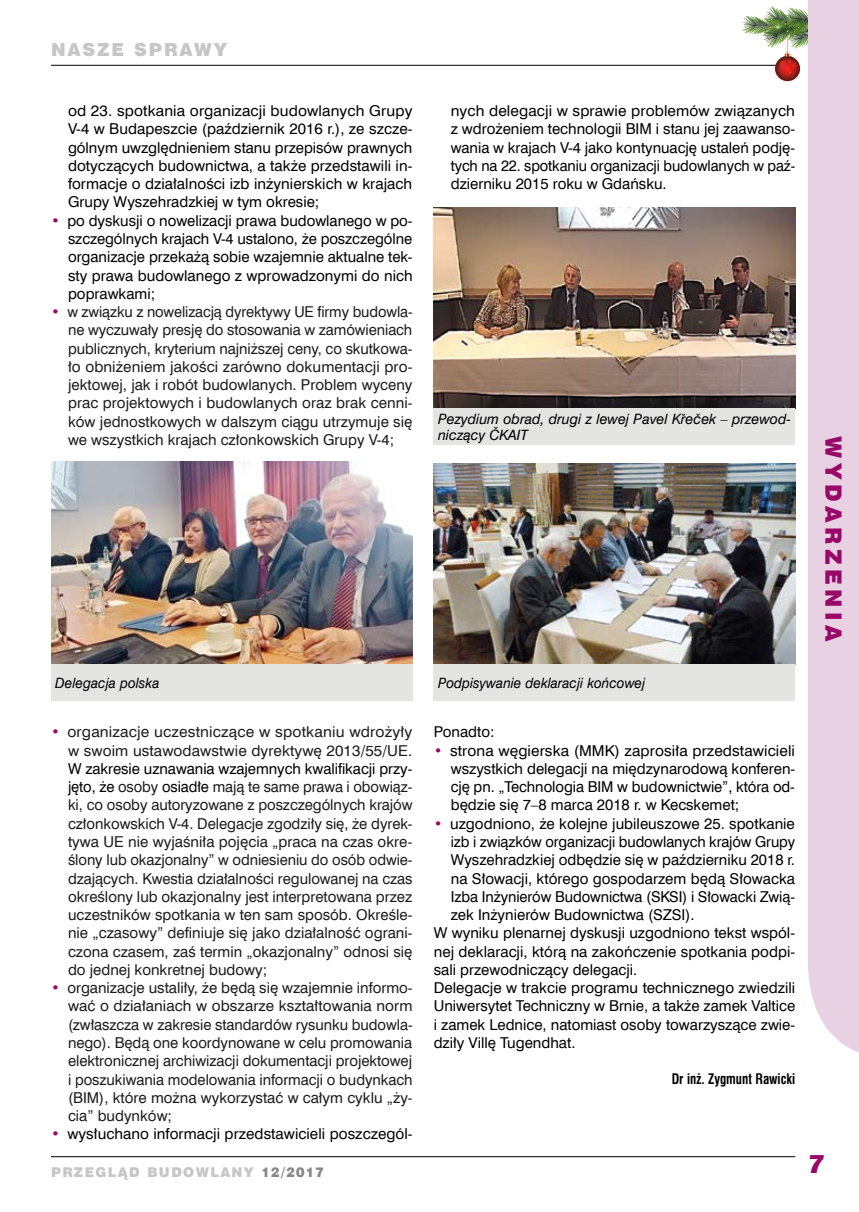
<style>
.page{position:relative;width:859px;height:1212px;background:#fff}
.page>*{position:absolute;margin:0;border:0;box-sizing:border-box;transform-origin:0 0}
.t1{font:italic 25.5px "Swis 721 Blk EU";color:#990868}
.t2{font:22.5px "Swis 721 Blk EU";color:#990868}
.t3{font:18px "Swis 721 Blk EU";letter-spacing:.1em;color:#c6c6c6}
.t4{font:15px/18.3px "Swis 721 EU Normal";color:#000;text-align:justify}
.t5{font:15px/18.3px "Swis 721 EU Normal";color:#1c1c1c;text-align:justify}
.t6{font:15px/18.3px "Swis 721 EU Normal";color:#1c1c1c;text-align:right;scale:1.04 1}
.t7{font:14.25px/15.8px "Swis 721 EU Italic";color:#000}
.t8{font:14.25px "Swis 721 EU Italic";color:#000;scale:.95 1}
.t9{font:700 14.25px "Swis 721 Cn EU";color:#000;scale:.9 1}
.t10{font:13.5px "Swis 721 Blk EU";letter-spacing:.1em;color:#c6c6c6}
.s1{color:#990868}
.s2{color:#000}
.s3{color:#878787}
</style>
<div class="page">
<hr style="left:51px;top:1156px;width:744px;height:1px;background:#000">
<hr style="left:51px;top:65px;width:744px;height:1px;background:#000">
<div style="left:808px;top:0;width:51px;height:1053px;background:#e7d1e2"></div>
<img style="left:742px;top:6px;width:66px;height:75px">
<img style="left:51px;top:461px;width:361px;height:203px">
<img style="left:434px;top:207px;width:361px;height:201px">
<div style="left:51px;top:664px;width:361px;height:37px;background:#e4e4e3"></div>
<div style="left:434px;top:408px;width:361px;height:37px;background:#e4e4e3"></div>
<img style="left:434px;top:463px;width:361px;height:201px">
<div style="left:434px;top:664px;width:361px;height:37px;background:#e4e4e3"></div>
<p class="t3" style="left:51px;top:38px;width:177px">NASZE SPRAWY</p>
<p class="t4" style="left:68px;top:102px;width:346px">od 23. spotkania organizacji budowlanych Grupy V-4 w Budapeszcie (październik 2016 r.), ze szcze&shy;gólnym uwzględnieniem stanu przepisów prawnych dotyczących budownictwa, a także przedstawili in&shy;formacje o działalności izb inżynierskich w krajach Grupy Wyszehradzkiej w tym okresie;</p>
<p class="t4" style="left:68px;top:212px;width:346px;text-indent:-17px"><span class="s1">•</span> po dyskusji o nowelizacji prawa budowlanego w po&shy;szczególnych krajach V-4 ustalono, że poszczególne organizacje przekażą sobie wzajemnie aktualne tek&shy;sty prawa budowlanego z wprowadzonymi do nich poprawkami;</p>
<p class="t5" style="left:68px;top:303px;width:346px;text-indent:-17px"><span class="s1">•</span> w związku z nowelizacją dyrektywy UE firmy budowla&shy;ne wyczuwały presję do stosowania w zamówieniach publicznych, kryterium najniższej ceny, co skutkowa&shy;ło obniżeniem jakości zarówno dokumentacji pro&shy;jektowej, jak i robót budowlanych. Problem wyceny prac projektowych i budowlanych oraz brak cenni&shy;ków jednostkowych w dalszym ciągu utrzymuje się we wszystkich krajach członkowskich Grupy V-4;</p>
<p class="t8" style="left:55px;top:674px;width:111px">Delegacja polska</p>
<p class="t6" style="left:51px;top:723px;width:349px"><span class="s1">•</span> organizacje uczestniczące w spotkaniu wdrożyły w swoim ustawodawstwie dyrektywę 2013/55/UE.</p>
<p class="t5" style="left:68px;top:760px;width:346px"><span class="s2">W zakresie uznawania wzajemnych kwalifikacji przy&shy;jęto, że</span> osoby <span class="s2">osiadłe</span> mają te same prawa i obowiąz&shy;ki, co osoby autoryzowane z poszczególnych krajów członkowskich V-4. Delegacje zgodziły się, że dyrek&shy;tywa UE nie wyjaśniła pojęcia „praca na czas okre&shy;ślony lub okazjonalny” w odniesieniu do osób odwie&shy;dzających. Kwestia działalności regulowanej na czas określony lub okazjonalny jest interpretowana przez uczestników spotkania w ten sam sposób. Określe&shy;nie „czasowy” definiuje się jako działalność ograni&shy;czona czasem, zaś termin „okazjonalny” odnosi się do jednej konkretnej budowy;</p>
<p class="t5" style="left:68px;top:979px;width:346px;text-indent:-17px"><span class="s1">•</span> organizacje ustaliły, że będą się wzajemnie informo&shy;wać o działaniach w obszarze kształtowania norm (zwłaszcza w zakresie standardów rysunku budowla&shy;nego). Będą one koordynowane w celu promowania elektronicznej archiwizacji dokumentacji projektowej i poszukiwania modelowania informacji o budynkach (BIM), które można wykorzystać w całym cyklu „ży&shy;cia” budynków;</p>
<p class="t4" style="left:51px;top:1125px;width:363px"><span class="s1">•</span> wysłuchano informacji przedstawicieli poszczegól-</p>
<p class="t10" style="left:51px;top:1163px;width:275px">PRZEGLĄD BUDOWLANY <span class="s3">12/2017</span></p>
<p class="t4" style="left:451px;top:102px;width:346px">nych delegacji w sprawie problemów związanych z wdrożeniem technologii BIM i stanu jej zaawanso&shy;wania w krajach V-4 jako kontynuację ustaleń podję&shy;tych na 22. spotkaniu organizacji budowlanych w paź&shy;dzierniku 2015 roku w Gdańsku.</p>
<p class="t7" style="left:438px;top:411px;width:354px">Pezydium obrad, drugi z lewej Pavel Křeček – przewod&shy;niczący ČKAIT</p>
<p class="t8" style="left:438px;top:674px;width:220px">Podpisywanie deklaracji końcowej</p>
<p class="t4" style="left:434px;top:723px;width:62px">Ponadto:</p>
<p class="t4" style="left:451px;top:742px;width:346px;text-indent:-17px"><span class="s1">•</span> strona węgierska (MMK) zaprosiła przedstawicieli wszystkich delegacji na międzynarodową konferen&shy;cję pn. „Technologia BIM w budownictwie”, która od&shy;będzie się 7–8 marca 2018 r. w Kecskemet;</p>
<p class="t4" style="left:434px;top:815px;width:363px"><span class="s1">•</span> uzgodniono, że kolejne jubileuszowe 25. spotkanie</p>
<p class="t4" style="left:451px;top:833px;width:346px">izb i związków organizacji budowlanych krajów Grupy</p>
<p class="t4" style="left:451px;top:851px;width:346px">Wyszehradzkiej odbędzie się w październiku 2018 r.</p>
<p class="t4" style="left:451px;top:869px;width:346px">na Słowacji, którego gospodarzem będą Słowacka</p>
<p class="t4" style="left:451px;top:888px;width:346px">Izba Inżynierów Budownictwa (SKSI) i Słowacki Zwią-</p>
<p class="t4" style="left:451px;top:906px;width:245px">zek Inżynierów Budownictwa (SZSI).</p>
<p class="t4" style="left:434px;top:924px;width:363px">W wyniku plenarnej dyskusji uzgodniono tekst wspól-</p>
<p class="t4" style="left:434px;top:942px;width:363px">nej deklaracji, którą na zakończenie spotkania podpi-</p>
<p class="t4" style="left:434px;top:961px;width:205px">sali przewodniczący delegacji.</p>
<p class="t4" style="left:434px;top:979px;width:363px">Delegacje w trakcie programu technicznego zwiedzili</p>
<p class="t4" style="left:434px;top:997px;width:363px">Uniwersytet Techniczny w Brnie, a także zamek Valtice</p>
<p class="t4" style="left:434px;top:1016px;width:363px">i zamek Lednice, natomiast osoby towarzyszące zwie-</p>
<p class="t4" style="left:434px;top:1034px;width:143px">dziły Villę Tugendhat.</p>
<p class="t9" style="left:672px;top:1070px;width:139px">Dr inż. Zygmunt Rawicki</p>
<h2 class="t2" style="left:848px;top:436px;width:207px;rotate:90deg">WYDARZENIA</h2>
<h1 class="t1" style="left:808px;top:1147px;width:18px">7</h1>
</div>
